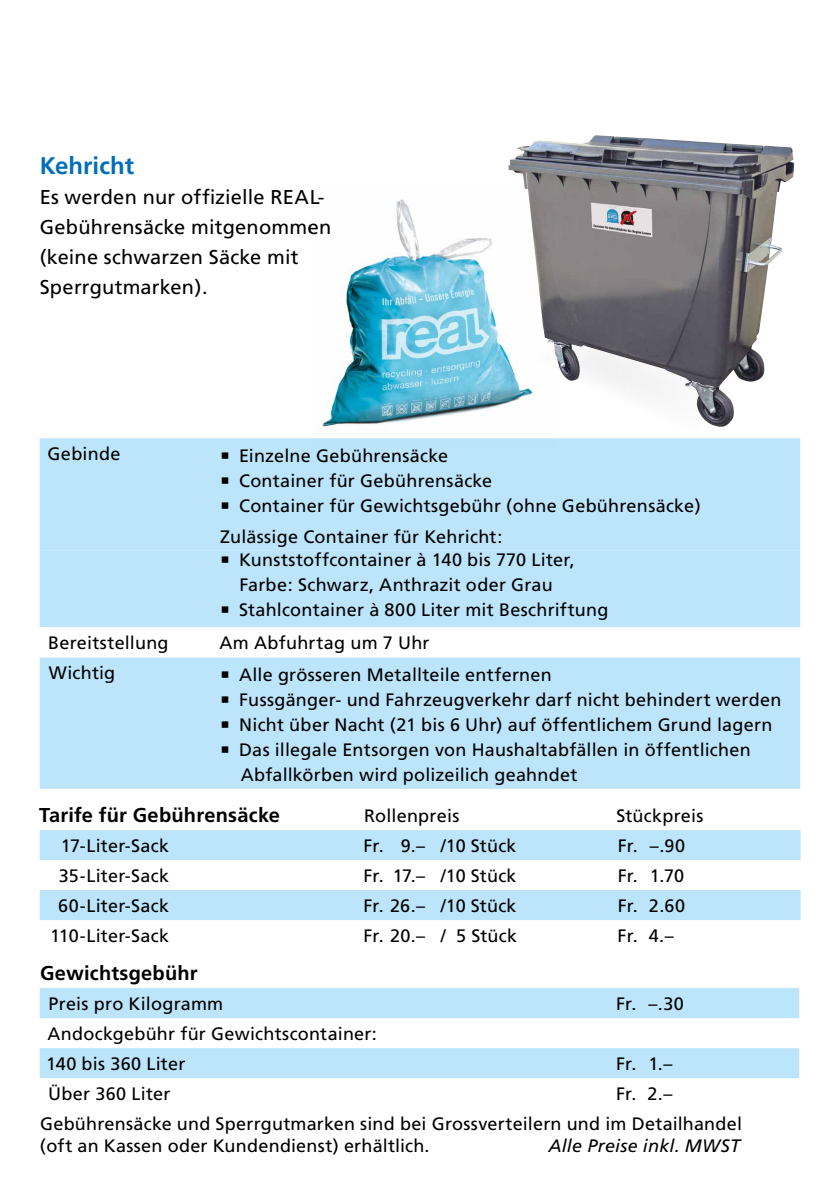
<style>
.page{position:relative;width:840px;height:1191px;background:#fff}
.page>*{position:absolute;margin:0;border:0;box-sizing:border-box;transform-origin:0 0}
.t1{font:700 24px "Frutiger";color:#006eb9}
.t2{font:20px/30px "Frutiger";letter-spacing:.01em;color:#000}
.t3{font:700 20px "Frutiger";letter-spacing:.01em;color:#000}
.t4{font:18px/25px "Frutiger";letter-spacing:.015em;color:#000}
.t5{font:italic 18px "Frutiger";letter-spacing:.015em;color:#000}
</style>
<div class="page">
<div style="left:40px;top:438px;width:759px;height:113px;background:#bce4fa"></div>
<div style="left:40px;top:551px;width:759px;height:237px;background:#bce4fa"></div>
<svg style="left:40px;top:627px;width:759px;height:30px"></svg>
<svg style="left:40px;top:830px;width:760px;height:90px;fill:#bce4fa"></svg>
<svg style="left:40px;top:988px;width:758px;height:90px;fill:#bce4fa"></svg>
<img style="left:312px;top:199px;width:243px;height:250px">
<img style="left:508px;top:135px;width:286px;height:293px">
<svg style="left:222px;top:452px;width:6px;height:6px"></svg>
<svg style="left:222px;top:477px;width:6px;height:6px"></svg>
<svg style="left:222px;top:502px;width:6px;height:6px"></svg>
<svg style="left:222px;top:556px;width:6px;height:7px"></svg>
<svg style="left:222px;top:606px;width:6px;height:7px"></svg>
<svg style="left:222px;top:671px;width:6px;height:6px"></svg>
<svg style="left:222px;top:696px;width:6px;height:6px"></svg>
<svg style="left:222px;top:721px;width:6px;height:6px"></svg>
<svg style="left:222px;top:746px;width:6px;height:6px"></svg>
<h1 class="t1" style="left:40px;top:151px;width:96px">Kehricht</h1>
<p class="t2" style="left:40px;top:181px;width:293px">Es werden nur offizielle REAL-<br>Gebührensäcke mitgenommen (keine schwarzen Säcke mit<br>Sperrgutmarken).</p>
<p class="t4" style="left:48px;top:441px;width:74px">Gebinde</p>
<p class="t4" style="left:239px;top:443px;width:463px">Einzelne Gebührensäcke<br>Container für Gebührensäcke<br>Container für Gewichtsgebühr (ohne Gebührensäcke)</p>
<p class="t4" style="left:239px;top:524px;width:371px;line-height:24.4px;text-indent:-19px">Zulässige Container für Kehricht:<br>Kunststoffcontainer à 140 bis 770 Liter, Farbe: Schwarz, Anthrazit oder Grau Stahlcontainer à 800 Liter mit Beschriftung</p>
<p class="t4" style="left:48px;top:630px;width:122px">Bereitstellung</p>
<p class="t4" style="left:219px;top:630px;width:211px">Am Abfuhrtag um 7 Uhr</p>
<p class="t4" style="left:49px;top:660px;width:68px">Wichtig</p>
<p class="t4" style="left:239px;top:662px;width:543px">Alle grösseren Metallteile entfernen<br>Fussgänger- und Fahrzeugverkehr darf nicht behindert werden Nicht über Nacht (21 bis 6 Uhr) auf öffentlichem Grund lagern Das illegale Entsorgen von Haushaltabfällen in öffentlichen Abfallkörben wird polizeilich geahndet</p>
<p class="t3" style="left:39px;top:803px;width:242px">Tarife für Gebührensäcke</p>
<p class="t4" style="left:364px;top:803px;width:97px">Rollenpreis</p>
<p class="t4" style="left:616px;top:803px;width:88px">Stückpreis</p>
<p class="t4" style="left:61px;top:833px;width:110px">17-Liter-Sack</p>
<p class="t4" style="left:363px;top:833px;width:154px">Fr. 9.– /10 Stück</p>
<p class="t4" style="left:617px;top:833px;width:69px">Fr. –.90</p>
<p class="t4" style="left:59px;top:863px;width:112px">35-Liter-Sack</p>
<p class="t4" style="left:363px;top:863px;width:154px">Fr. 17.– /10 Stück</p>
<p class="t4" style="left:617px;top:863px;width:68px">Fr. 1.70</p>
<p class="t4" style="left:58px;top:893px;width:112px">60-Liter-Sack</p>
<p class="t4" style="left:363px;top:893px;width:154px">Fr. 26.– /10 Stück</p>
<p class="t4" style="left:617px;top:893px;width:69px">Fr. 2.60</p>
<p class="t4" style="left:50px;top:923px;width:120px">110-Liter-Sack</p>
<p class="t4" style="left:363px;top:923px;width:155px">Fr. 20.– / 5 Stück</p>
<p class="t4" style="left:617px;top:923px;width:58px">Fr. 4.–</p>
<p class="t3" style="left:40px;top:961px;width:159px">Gewichtsgebühr</p>
<p class="t4" style="left:49px;top:991px;width:176px">Preis pro Kilogramm</p>
<p class="t4" style="left:616px;top:991px;width:69px">Fr. –.30</p>
<p class="t4" style="left:46px;top:1018px;width:332px;line-height:30px">Andockgebühr für Gewichtscontainer:<br>140 bis 360 Liter</p>
<p class="t4" style="left:616px;top:1051px;width:58px">Fr. 1.–</p>
<p class="t4" style="left:48px;top:1081px;width:124px">Über 360 Liter</p>
<p class="t4" style="left:40px;top:1078px;width:703px;line-height:30px;text-indent:576px">Fr. 2.–<br>Gebührensäcke und Sperrgutmarken sind bei Grossverteilern und im Detailhandel</p>
<p class="t4" style="left:40px;top:1132px;width:391px">(oft an Kassen oder Kundendienst) erhältlich.</p>
<p class="t5" style="left:548px;top:1135px;width:193px">Alle Preise inkl. MWST</p>
</div>
